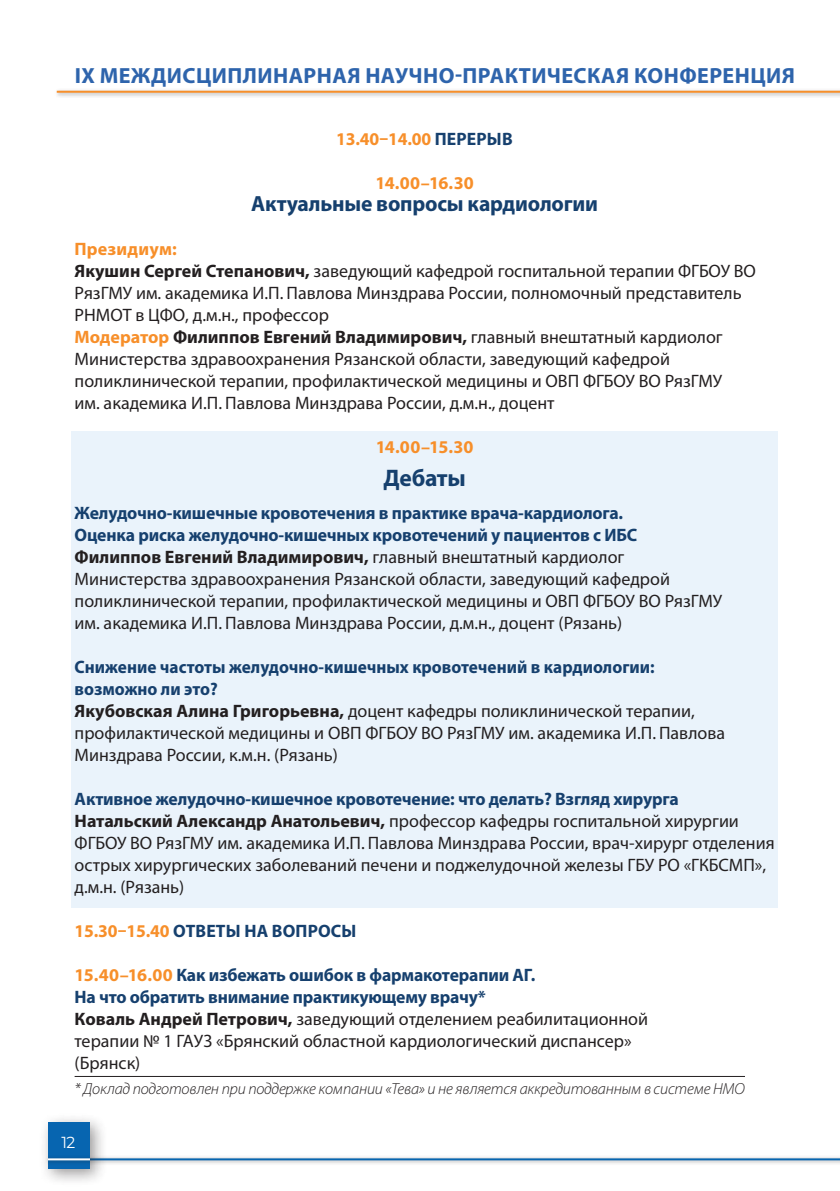
<style>
.page{position:relative;width:840px;height:1191px;background:#fff}
.page>*{position:absolute;margin:0;border:0;box-sizing:border-box;transform-origin:0 0}
.t1{font:700 24px "Myriad Pro";letter-spacing:-.015em;color:#16406e}
.t2{font:700 22px "Myriad Pro";letter-spacing:.09em;color:#2e64ac}
.t3{font:700 22px "Myriad Pro";letter-spacing:-.01em;color:#16406e}
.t4{font:18px/22px "Myriad Pro";color:#231f20}
.t5{font:700 18px "Myriad Pro";letter-spacing:-.01em;color:#f78f2a}
.t6{font:700 18px "Myriad Pro";letter-spacing:-.01em;color:#16406e}
.t7{font:italic 300 16px "Myriad Pro";letter-spacing:-.01em;color:#231f20}
.t8{font:16px "Montserrat";color:#fff}
.s1{color:#16406e}
.s2{font-weight:700;color:#f78f2a}
.s3{font-weight:700}
.s4{font-weight:700;color:#16406e}
.s5{color:#f78f2a}
</style>
<div class="page">
<div style="left:54px;top:88px;width:785px;height:10px;background:#231f20;opacity:.45"></div>
<hr style="left:57px;top:91px;width:782px;height:2px;background:#f78f2a">
<div style="left:45px;top:1155px;width:794px;height:10px;background:#231f20;opacity:.45"></div>
<hr style="left:48px;top:1158px;width:791px;height:2px;background:#0765b0">
<div style="left:39px;top:1113px;width:68px;height:74px;background:#231f20;opacity:.45"></div>
<div style="left:48px;top:1123px;width:42px;height:46px;background:#0765b0"></div>
<div style="left:48px;top:1155px;width:42px;height:10px;background:#231f20;opacity:.45"></div>
<hr style="left:48px;top:1158px;width:42px;height:2px;background:#fff">
<div style="left:71px;top:431px;width:706px;height:476px;background:#eaf3fb"></div>
<hr style="left:75px;top:1076px;width:669px;height:1px;background:#231f20">
<p class="t2" style="left:75px;top:61px;width:137px">IX Междисцип</p>
<p class="t2" style="left:243px;top:61px;width:552px">линарная научно-практическая конференция</p>
<p class="t5" style="left:336px;top:127px;width:178px">13.40–14.00 <span class="s1">ПЕРЕРЫ В</span></p>
<p class="t5" style="left:375px;top:171px;width:100px">14.00–16.30</p>
<p class="t3" style="left:251px;top:189px;width:348px">Актуальные вопросы кардиологии</p>
<p class="t4" style="left:75px;top:237px;width:682px"><span class="s2">Президиум:<br></span><span class="s3">Якушин Сергей Степанович,</span> заведующий кафедрой госпитальной терапии ФГБОУ ВО РязГМУ им. академика И.П. Павлова Минздрава России, полномочный представитель РНМОТ в ЦФО, д.м.н., профессор<br><span class="s2">Модератор</span> <span class="s3">Филиппов Евгений Владимирович,</span> главный внештатный кардиолог Министерства здравоохранения Рязанской области, заведующий кафедрой поликлинической терапии, профилактической медицины и ОВП ФГБОУ ВО РязГМУ<br>им. академика И.П. Павлова Минздрава России, д.м.н., доцент</p>
<p class="t5" style="left:375px;top:435px;width:99px">14.00–15.30</p>
<h1 class="t1" style="left:383px;top:462px;width:84px">Дебаты</h1>
<p class="t4" style="left:75px;top:501px;width:648px"><span class="s4">Желудочно--кишечные кровотечения в практике врача--кардиолога.<br>Оценка риска желудочно--кишечных кровотечений у пациентов с ИБС </span><span class="s3">Филиппов Евгений Владимирович,</span> главный внештатный кардиолог Министерства здравоохранения Рязанской области, заведующий кафедрой поликлинической терапии, профилактической медицины и ОВП ФГБОУ ВО РязГМУ им. академика И.П. Павлова Минздрава России, д.м.н., доцент (Рязань)</p>
<p class="t4" style="left:75px;top:655px;width:651px"><span class="s4">Снижение частоты желудочно--кишечных кровотечений в кардиологии: возможно ли это?<br></span><span class="s3">Якубовская Алина Григорьевна,</span> доцент кафедры поликлинической терапии, профилактической медицины и ОВП ФГБОУ ВО РязГМУ им. академика И.П. Павлова Минздрава России, к.м.н. (Рязань)</p>
<p class="t4" style="left:75px;top:787px;width:701px"><span class="s4">Активное желудочно--кишечное кровотечение: что делать? Взгляд хирурга </span><span class="s3">Натальский Александр Анатольевич,</span> профессор кафедры госпитальной хирургии ФГБОУ ВО РязГМУ им. академика И.П. Павлова Минздрава России, врач-хирург отделения острых хирургических заболеваний печени и поджелудочной железы ГБУ РО «ГКБСМП», д.м.н. (Рязань)</p>
<p class="t6" style="left:75px;top:919px;width:210px"><span class="s5">15.30–15.40</span> Ответы на вопро</p>
<p class="t6" style="left:331px;top:919px;width:27px">сы</p>
<p class="t4" style="left:75px;top:963px;width:574px"><span class="s2">15.40–16.00</span> <span class="s4">Как избежать ошибок в фармакотерапии АГ.<br>На что обратить внимание практикующему врачу*<br></span><span class="s3">Коваль Андрей Петрович,</span> заведующий отделением реабилитационной терапии № 1 ГАУЗ «Брянский областной кардиологический диспансер» (Брянск)</p>
<p class="t7" style="left:75px;top:1079px;width:671px">* Доклад подготовлен при поддержке компании «Тева» и не является аккредитованным в системе НМО</p>
<p class="t8" style="left:61px;top:1131px;width:16px">12</p>
</div>
